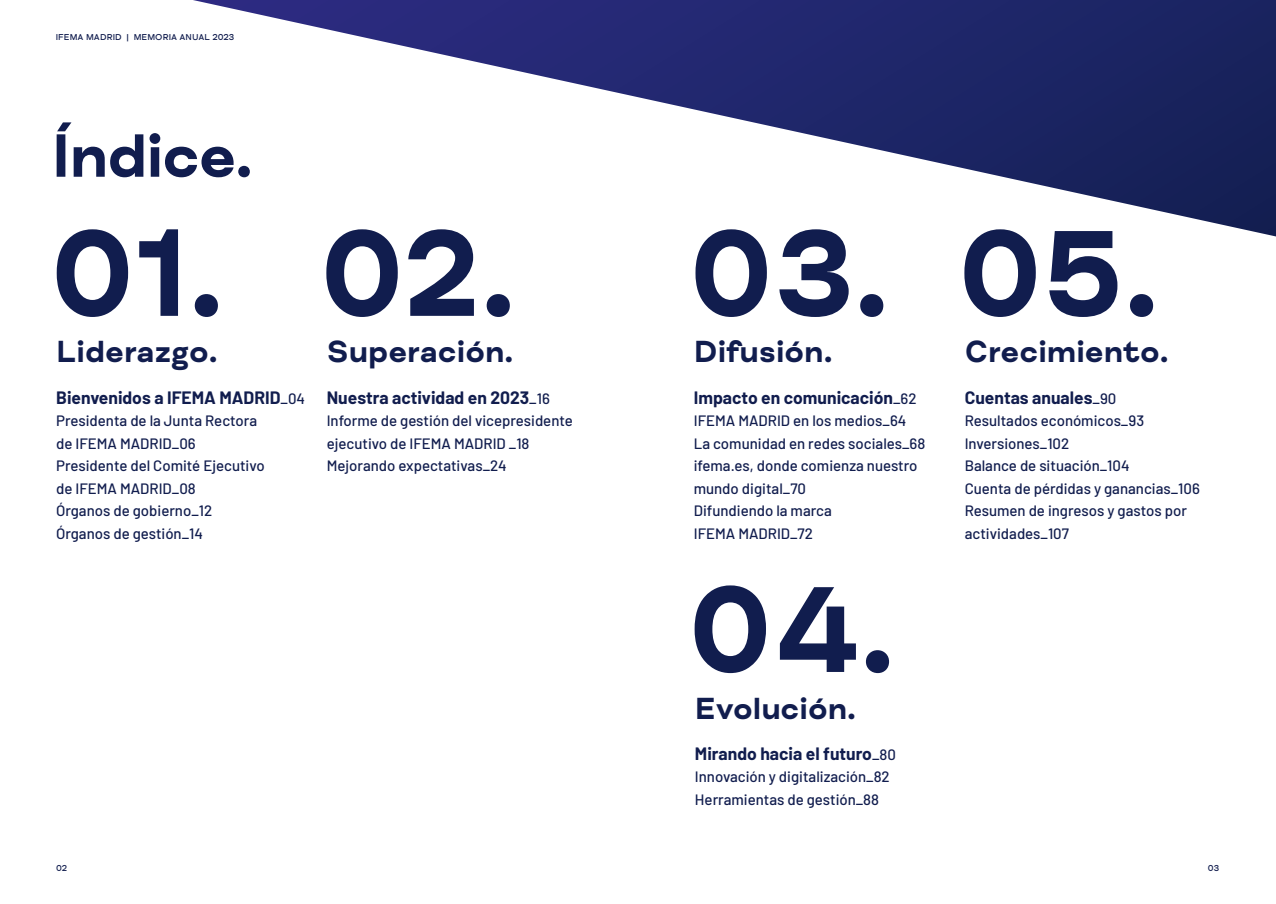
<style>
.page{position:relative;width:1276px;height:904px;background:#fff}
.page>*{position:absolute;margin:0;border:0;box-sizing:border-box;transform-origin:0 0}
.NÚMERO_DE_CAPÍTULO{font:700 125px "FS Meridian";color:#111d4e}
.H1_PORTADILLA{font:700 62.5px "FS Meridian";letter-spacing:-.02em;color:#111d4e}
.H2_PORTADILLA{font:700 31.25px "FS Meridian";color:#111d4e}
.ÍNDICE_PORTADILLA{font:700 17.5px "Barlow";color:#111d4e}
.ÍNDICE_PORTADILLA-2{font:500 15px/22.5px "Barlow";color:#111d4e}
.t1{font:500 8.75px "FS Meridian";letter-spacing:.01em;color:#111d4e}
.s1{font-weight:500;font-size:15px}
</style>
<div class="page">
<svg style="left:193px;top:0;width:1083px;height:236px"></svg>
<p class="t1" style="left:56px;top:32px;width:180px">IFEMA MADRID | MEMORIA ANUAL 2023</p>
<h1 class="H1_PORTADILLA" style="left:51px;top:118px;width:203px">Índice.</h1>
<h1 class="NÚMERO_DE_CAPÍTULO" style="left:50px;top:199px;width:176px">01.</h1>
<h1 class="H2_PORTADILLA" style="left:56px;top:333px;width:163px">Liderazgo.</h1>
<p class="ÍNDICE_PORTADILLA" style="left:56px;top:386px;width:250px">Bienvenidos a IFEMA MADRID<span class="s1">_04</span></p>
<p class="ÍNDICE_PORTADILLA-2" style="left:56px;top:408px;width:202px">Presidenta de la Junta Rectora de IFEMA MADRID_06</p>
<p class="ÍNDICE_PORTADILLA-2" style="left:56px;top:453px;width:210px">Presidente del Comité Ejecutivo de IFEMA MADRID_08</p>
<p class="ÍNDICE_PORTADILLA-2" style="left:56px;top:498px;width:158px">Órganos de gobierno_12</p>
<p class="ÍNDICE_PORTADILLA-2" style="left:56px;top:521px;width:148px">Órganos de gestión_14</p>
<h1 class="NÚMERO_DE_CAPÍTULO" style="left:319px;top:199px;width:198px">02.</h1>
<h1 class="H2_PORTADILLA" style="left:327px;top:333px;width:188px">Superación.</h1>
<p class="ÍNDICE_PORTADILLA" style="left:327px;top:386px;width:225px">Nuestra actividad en 2023<span class="s1">_16</span></p>
<p class="ÍNDICE_PORTADILLA-2" style="left:327px;top:408px;width:248px">Informe de gestión del vicepresidente ejecutivo de IFEMA MADRID _18</p>
<p class="ÍNDICE_PORTADILLA-2" style="left:327px;top:453px;width:182px">Mejorando expectativas_24</p>
<p class="t1" style="left:56px;top:863px;width:12px">02</p>
<h1 class="NÚMERO_DE_CAPÍTULO" style="left:688px;top:199px;width:202px">03.</h1>
<h1 class="H2_PORTADILLA" style="left:694px;top:333px;width:140px">Difusión.</h1>
<p class="ÍNDICE_PORTADILLA" style="left:694px;top:386px;width:224px">Impacto en comunicación<span class="s1">_62</span></p>
<p class="ÍNDICE_PORTADILLA-2" style="left:694px;top:408px;width:214px">IFEMA MADRID en los medios_64</p>
<p class="ÍNDICE_PORTADILLA-2" style="left:694px;top:431px;width:233px">La comunidad en redes sociales_68</p>
<p class="ÍNDICE_PORTADILLA-2" style="left:694px;top:453px;width:225px">ifema.es, donde comienza nuestro mundo digital_70</p>
<p class="ÍNDICE_PORTADILLA-2" style="left:694px;top:498px;width:140px">Difundiendo la marca<br>IFEMA MADRID_72</p>
<h1 class="NÚMERO_DE_CAPÍTULO" style="left:687px;top:555px;width:209px">04.</h1>
<h1 class="H2_PORTADILLA" style="left:695px;top:689px;width:163px">Evolución.</h1>
<p class="ÍNDICE_PORTADILLA" style="left:695px;top:742px;width:202px">Mirando hacia el futuro<span class="s1">_80</span></p>
<p class="ÍNDICE_PORTADILLA-2" style="left:695px;top:764px;width:196px">Innovación y digitalización_82</p>
<p class="ÍNDICE_PORTADILLA-2" style="left:695px;top:787px;width:186px">Herramientas de gestión_88</p>
<h1 class="NÚMERO_DE_CAPÍTULO" style="left:957px;top:199px;width:203px">05.</h1>
<h1 class="H2_PORTADILLA" style="left:964px;top:333px;width:206px">Crecimiento.</h1>
<p class="ÍNDICE_PORTADILLA" style="left:964px;top:386px;width:153px">Cuentas anuales<span class="s1">_90</span></p>
<p class="ÍNDICE_PORTADILLA-2" style="left:964px;top:408px;width:181px">Resultados económicos_93</p>
<p class="ÍNDICE_PORTADILLA-2" style="left:964px;top:431px;width:106px">Inversiones_102</p>
<p class="ÍNDICE_PORTADILLA-2" style="left:964px;top:453px;width:166px">Balance de situación_104</p>
<p class="ÍNDICE_PORTADILLA-2" style="left:964px;top:476px;width:237px">Cuenta de pérdidas y ganancias_106</p>
<p class="ÍNDICE_PORTADILLA-2" style="left:964px;top:498px;width:224px">Resumen de ingresos y gastos por actividades_107</p>
<p class="t1" style="left:1208px;top:863px;width:13px">03</p>
</div>
